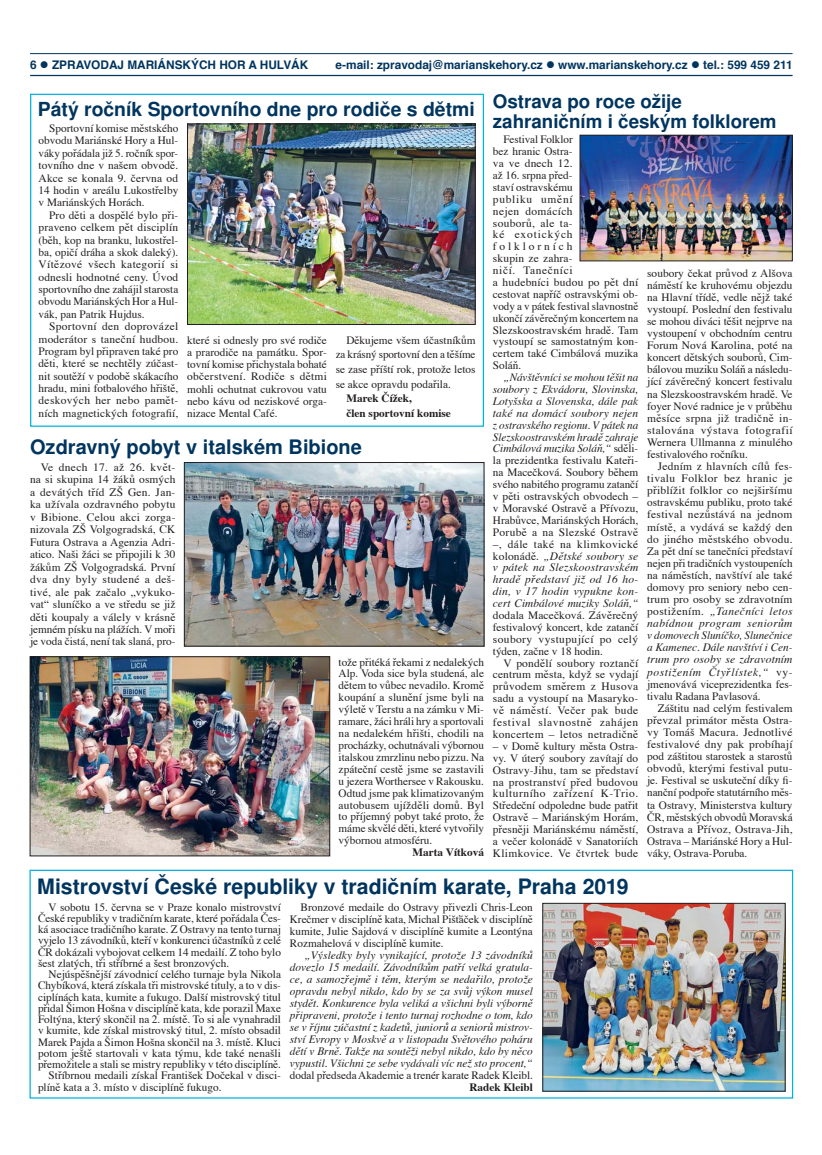
<style>
.page{position:relative;width:822px;height:1155px;background:#fff}
.page>*{position:absolute;margin:0;border:0;box-sizing:border-box;transform-origin:0 0}
.t1{font:700 21.25px "Nimbus San LCE";color:#00355f}
.t2{font:700 20px "Nimbus San LCE";color:#00355f}
.t3{font:700 19.38px "Nimbus San LCE";color:#00355f}
.t4{font:700 18.75px/20px "Nimbus San LCE";color:#00355f}
.t5{font:700 11.88px "Helvetica CE";color:#00355f}
.t6{font:11.25px/12.1px "Times CE";color:#231f20;text-align:justify}
.t7{font:italic 11.25px/11.9px "Times CE";color:#231f20;text-align:justify}
.t8{font:700 11.25px/14.6px "Times CE";color:#231f20}
.s1{font-style:normal}
.s2{font-style:italic}
</style>
<div class="page">
<hr style="left:30px;top:53px;width:762px;height:1px;background:#00355f">
<hr style="left:30px;top:75px;width:762px;height:1px;background:#00355f">
<div style="left:30px;top:94px;width:454px;height:333px;border:1px solid #00b3dc"></div>
<img style="left:189px;top:126px;width:284px;height:197px">
<div style="left:187px;top:124px;width:288px;height:201px;border:1px solid #231f20"></div>
<img style="left:32px;top:658px;width:296px;height:196px">
<div style="left:30px;top:656px;width:300px;height:200px;border:1px solid #231f20"></div>
<img style="left:186px;top:464px;width:296px;height:180px">
<div style="left:184px;top:462px;width:300px;height:184px;border:1px solid #231f20"></div>
<div style="left:29px;top:870px;width:763px;height:229px;border:1px solid #00b3dc"></div>
<img style="left:544px;top:905px;width:239px;height:184px">
<div style="left:542px;top:903px;width:243px;height:188px;border:1px solid #231f20"></div>
<img style="left:581px;top:137px;width:209px;height:122px">
<div style="left:579px;top:135px;width:213px;height:126px;border:1px solid #231f20"></div>
<p class="t5" style="left:30px;top:60px;width:8px">6</p>
<p class="t5" style="left:52px;top:60px;width:258px">ZPRAVODAJ MARIÁNSKÝCH HOR A HULVÁK</p>
<p class="t5" style="left:335px;top:60px;width:208px">e-mail: zpravodaj@marianskehory.cz</p>
<p class="t5" style="left:558px;top:60px;width:131px">www.marianskehory.cz</p>
<p class="t5" style="left:703px;top:60px;width:91px">tel.: 599 459 211</p>
<h3 class="t3" style="left:38px;top:99px;width:438px">Pátý ročník Sportovního dne pro rodiče s dětmi</h3>
<p class="t6" style="left:39px;top:123px;width:141px;text-indent:11px">Sportovní komise městského obvodu Mariánské Hory a Hul&shy;váky pořádala již 5. ročník spor&shy;tovního dne v našem obvodě.<br>Akce se konala 9. června od 14 hodin v areálu Lukostřelby v Mariánských Horách.</p>
<p class="t6" style="left:39px;top:210px;width:141px;text-indent:11px">Pro děti a dospělé bylo při&shy;praveno celkem pět disciplín (běh, kop na branku, lukostřel&shy;ba, opičí dráha a skok daleký).<br>Vítězové všech kategorií si odnesli hodnotné ceny. Úvod sportovního dne zahájil starosta obvodu Mariánských Hor a Hul&shy;vák, pan Patrik Hujdus.</p>
<p class="t6" style="left:39px;top:321px;width:141px;text-indent:11px">Sportovní den doprovázel moderátor s taneční hudbou.<br>Program byl připraven také pro děti, které se nechtěly zúčast&shy;nit soutěží v podobě skákacího hradu, mini fotbalového hřiště, deskových her nebo pamět&shy;ních magnetických fotografií,</p>
<p class="t6" style="left:187px;top:335px;width:141px">které si odnesly pro své rodiče a prarodiče na památku. Spor&shy;tovní komise přichystala bohaté občerstvení. Rodiče s dětmi mohli ochutnat cukrovou vatu nebo kávu od neziskové orga&shy;nizace Mental Café.</p>
<p class="t6" style="left:335px;top:334px;width:141px;line-height:14.6px;text-indent:11px">Děkujeme všem účastníkům za krásný sportovní den a těšíme se zase příští rok, protože letos se akce opravdu podařila.</p>
<p class="t8" style="left:346px;top:392px;width:106px">Marek Čížek,<br>člen sportovní komise</p>
<h2 class="t2" style="left:30px;top:437px;width:333px">Ozdravný pobyt v italském Bibione</h2>
<p class="t6" style="left:30px;top:462px;width:147px;line-height:12.5px;text-indent:11px">Ve dnech 17. až 26. květ&shy;na si skupina 14 žáků osmých a devátých tříd ZŠ Gen. Jan&shy;ka užívala ozdravného pobytu v Bibione. Celou akci zorga&shy;nizovala ZŠ Volgogradská, CK Futura Ostrava a Agenzia Adri&shy;atico. Naši žáci se připojili k 30 žákům ZŠ Volgogradská. První dva dny byly studené a deš&shy;tivé, ale pak začalo „vykuko&shy;vat“ sluníčko a ve středu se již děti koupaly a válely v krásně jemném písku na plážích. V moři je voda čistá, není tak slaná, pro-</p>
<p class="t6" style="left:338px;top:657px;width:147px">tože přitéká řekami z nedalekých Alp. Voda sice byla studená, ale dětem to vůbec nevadilo. Kromě koupání a slunění jsme byli na výletě v Terstu a na zámku v Mi&shy;ramare, žáci hráli hry a sportovali na nedalekém hřišti, chodili na procházky, ochutnávali výbornou italskou zmrzlinu nebo pizzu. Na zpáteční cestě jsme se zastavili u jezera Worthersee v Rakousku.<br>Odtud jsme pak klimatizovaným autobusem ujížděli domů. Byl to příjemný pobyt také proto, že máme skvělé děti, které vytvořily výbornou atmosféru.</p>
<p class="t8" style="left:412px;top:846px;width:73px">Marta Vítková</p>
<h3 class="t4" style="left:492px;top:92px;width:285px">Ostrava po roce ožije zahraničním i českým folklorem</h3>
<p class="t6" style="left:492px;top:134px;width:147px;text-align:left;text-indent:11px">Festival Folklor<br>bez hranic Ostra-<br>va ve dnech 12.<br>až 16. srpna před-<br>staví ostravskému<br>publiku umění<br>nejen domácích<br>souborů, ale ta-<br>ké exotických folklorních<br>skupin ze zahra-<br>ničí. Tanečníci<br>a hudebníci budou po pět dní cestovat napříč ostravskými ob&shy;vody a v pátek festival slavnostně ukončí závěrečným koncertem na<br>Slezskoostravském hradě. Tam vystoupí se samostatným kon&shy;certem také Cimbálová muzika<br>Soláň.</p>
<p class="t7" style="left:492px;top:372px;width:147px;text-indent:11px">„Návštěvníci se mohou těšit na soubory z Ekvádoru, Slovinska, Lotyšska a Slovenska, dále pak také na domácí soubory nejen z ostravského regionu. V pátek na Slezskoostravském hradě zahraje Cimbálová muzika Soláň,“ <span class="s1">sděli&shy;la prezidentka festivalu Kateři&shy;na Macečková. Soubory během svého nabitého programu zatančí v pěti ostravských obvodech – v Moravské Ostravě a Přívozu, Hrabůvce, Mariánských Horách, Porubě a na Slezské Ostravě –, dále také na klimkovické kolonádě.</span> „Dětské soubory se v pátek na Slezskoostravském hradě představí již od 16 ho&shy;din, v 17 hodin vypukne kon&shy;cert Cimbálové muziky Soláň,“</p>
<p class="t6" style="left:492px;top:610px;width:147px">dodala Macečková. Závěrečný festivalový koncert, kde zatančí soubory vystupující po celý týden, začne v 18 hodin.</p>
<p class="t6" style="left:492px;top:658px;width:147px;text-indent:11px">V pondělí soubory roztančí centrum města, když se vydají průvodem směrem z Husova sadu a vystoupí na Masaryko&shy;vě náměstí. Večer pak bude festival slavnostně zahájen koncertem – letos netradičně</p>
<p class="t6" style="left:492px;top:741px;width:147px">– v Domě kultury města Ostra&shy;vy. V úterý soubory zavítají do Ostravy-Jihu, tam se představí na prostranství před budovou kulturního zařízení K-Trio.<br>Středeční odpoledne bude patřit Ostravě – Mariánským Horám, přesněji Mariánskému náměstí, a večer kolonádě v Sanatoriích Klimkovice. Ve čtvrtek bude</p>
<p class="t6" style="left:647px;top:268px;width:147px">soubory čekat průvod z Alšova náměstí ke kruhovému objezdu na Hlavní třídě, vedle nějž také vystoupí. Poslední den festivalu se mohou diváci těšit nejprve na vystoupení v obchodním centru Forum Nová Karolina, poté na koncert dětských souborů, Cim&shy;bálovou muziku Soláň a následu&shy;jící závěrečný koncert festivalu na Slezskoostravském hradě. Ve foyer Nové radnice je v průběhu měsíce srpna již tradičně in&shy;stalována výstava fotografií Wernera Ullmanna z minulého festivalového ročníku.</p>
<p class="t6" style="left:647px;top:461px;width:147px;text-indent:11px">Jedním z hlavních cílů fes&shy;tivalu Folklor bez hranic je přiblížit folklor co nejširšímu ostravskému publiku, proto také festival nezůstává na jednom místě, a vydává se každý den do jiného městského obvodu.<br>Za pět dní se tanečníci představí nejen při tradičních vystoupeních na náměstích, navštíví ale také domovy pro seniory nebo cen&shy;trum pro osoby se zdravotním postižením. <span class="s2">„Tanečníci letos nabídnou program seniorům v domovech Sluníčko, Slunečnice a Kamenec. Dále navštíví i Cen&shy;trum pro osoby se zdravotním postižením Čtyřlístek,“</span> vy&shy;jmenovává viceprezidentka fes&shy;tivalu Radana Pavlasová.</p>
<p class="t6" style="left:647px;top:703px;width:147px;text-indent:11px">Záštitu nad celým festivalem převzal primátor města Ostra&shy;vy Tomáš Macura. Jednotlivé festivalové dny pak probíhají pod záštitou starostek a starostů obvodů, kterými festival putu&shy;je. Festival se uskuteční díky fi&shy;nanční podpoře statutárního měs&shy;ta Ostravy, Ministerstva kultury ČR, městských obvodů Moravská Ostrava a Přívoz, Ostrava-Jih, Ostrava – Mariánské Hory a Hul&shy;váky, Ostrava-Poruba.</p>
<h1 class="t1" style="left:37px;top:876px;width:592px">Mistrovství České republiky v tradičním karate, Praha 2019</h1>
<p class="t6" style="left:290px;top:902px;width:244px;text-indent:11px">Bronzové medaile do Ostravy přivezli Chris-Leon Krečmer v disciplíně kata, Michal Pišťáček v disciplíně kumite, Julie Sajdová v disciplíně kumite a Leontýna Rozmahelová v disciplíně kumite.</p>
<p class="t7" style="left:290px;top:950px;width:244px;text-indent:15px">„Výsledky byly vynikající, protože 13 závodníků dovezlo 15 medailí. Závodníkům patří velká gratula&shy;ce, a samozřejmě i těm, kterým se nedařilo, protože opravdu nebyl nikdo, kdo by se za svůj výkon musel stydět. Konkurence byla veliká a všichni byli výborně připraveni, protože i tento turnaj rozhodne o tom, kdo se v říjnu zúčastní z kadetů, juniorů a seniorů mistrov&shy;ství Evropy v Moskvě a v listopadu Světového poháru dětí v Brně. Takže na soutěži nebyl nikdo, kdo by něco vypustil. Všichni ze sebe vydávali víc než sto procent,“</p>
<p class="t6" style="left:290px;top:1070px;width:244px">dodal předseda Akademie a trenér karate Radek Kleibl.</p>
<p class="t8" style="left:469px;top:1080px;width:65px">Radek Kleibl</p>
<p class="t6" style="left:38px;top:902px;width:244px;line-height:11.2px;text-indent:11px">V sobotu 15. června se v Praze konalo mistrovství České republiky v tradičním karate, které pořádala Čes&shy;ká asociace tradičního karate. Z Ostravy na tento turnaj vyjelo 13 závodníků, kteří v konkurenci účastníků z celé ČR dokázali vybojovat celkem 14 medailí. Z toho bylo šest zlatých, tři stříbrné a šest bronzových.</p>
<p class="t6" style="left:49px;top:969px;width:234px">Nejúspěšnější závodnicí celého turnaje byla Nikola</p>
<p class="t6" style="left:38px;top:980px;width:244px">Chybíková, která získala tři mistrovské tituly, a to v dis-</p>
<p class="t6" style="left:38px;top:992px;width:244px">ciplínách kata, kumite a fukugo. Další mistrovský titul</p>
<p class="t6" style="left:38px;top:1003px;width:244px">přidal Šimon Hošna v disciplíně kata, kde porazil Maxe</p>
<p class="t6" style="left:38px;top:1014px;width:244px">Foltýna, který skončil na 2. místě. To si ale vynahradil</p>
<p class="t6" style="left:38px;top:1025px;width:244px">v kumite, kde získal mistrovský titul, 2. místo obsadil</p>
<p class="t6" style="left:38px;top:1037px;width:244px">Marek Pajda a Šimon Hošna skončil na 3. místě. Kluci</p>
<p class="t6" style="left:38px;top:1048px;width:244px">potom ještě startovali v kata týmu, kde také nenašli</p>
<p class="t6" style="left:38px;top:1059px;width:244px">přemožitele a stali se mistry republiky v této disciplíně.</p>
<p class="t6" style="left:49px;top:1070px;width:234px">Stříbrnou medaili získal František Dočekal v disci-</p>
<p class="t6" style="left:38px;top:1082px;width:185px">plíně kata a 3. místo v disciplíně fukugo.</p>
</div>
